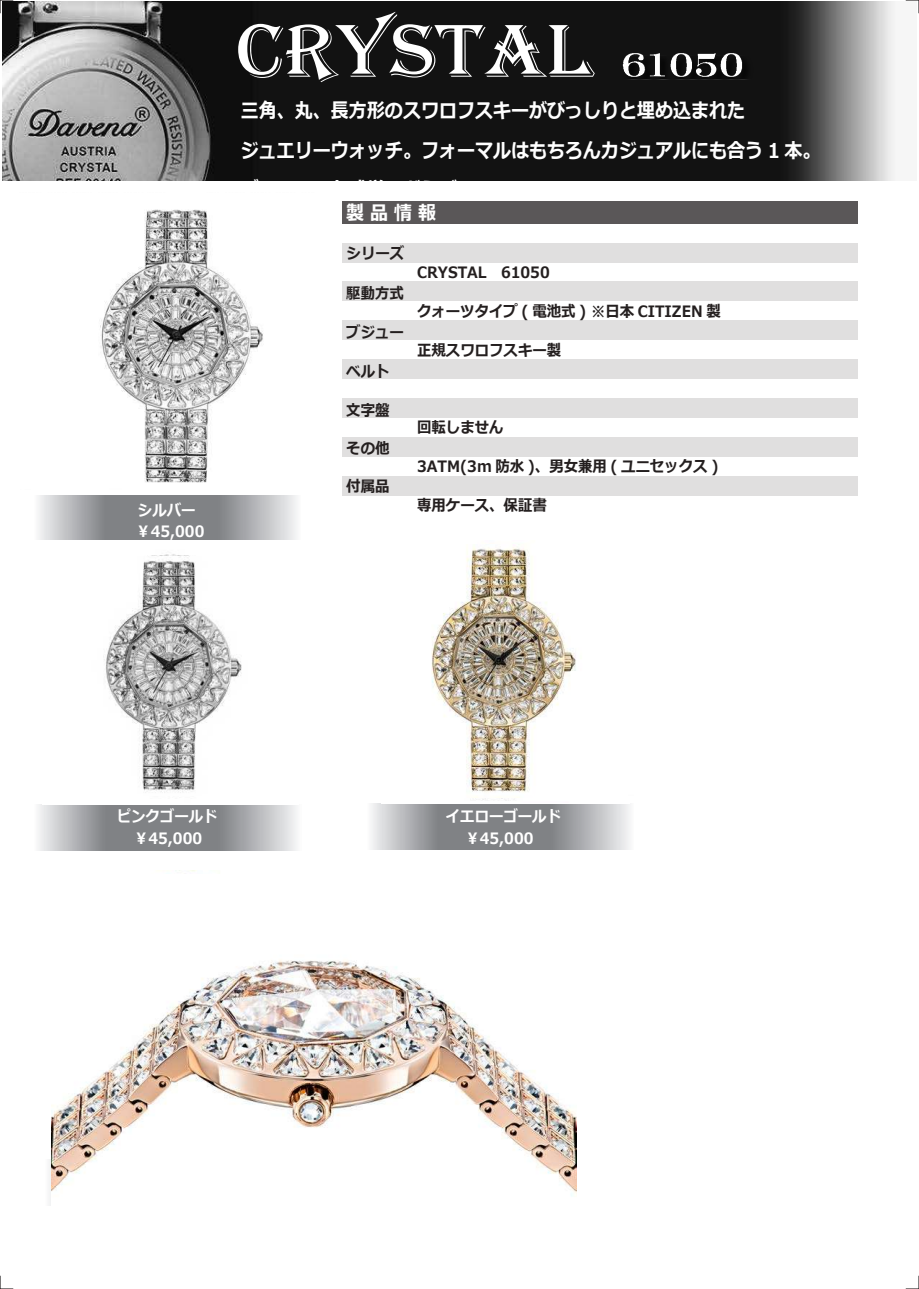
<style>
.page{position:relative;width:919px;height:1289px;background:#fff}
.page>*{position:absolute;margin:0;border:0;box-sizing:border-box;transform-origin:0 0}
.t1{font:77.4px "Algerian";color:#fff;scale:1.07 1}
.t2{font:700 20.4px/39.3px "Meiryo";color:#fff;scale:.88 1}
.t3{font:700 19.65px "Meiryo";color:#fff;scale:.92 1}
.t4{font:700 15.6px "Meiryo";color:#241f1f;scale:.92 1}
.t5{font:700 15.6px "Meiryo";color:#fff;scale:.92 1}
</style>
<div class="page">
<div style="left:342px;top:243px;width:515px;height:19px;background:#e0dfdf"></div>
<div style="left:342px;top:282px;width:515px;height:19px;background:#e0dfdf"></div>
<div style="left:342px;top:320px;width:515px;height:20px;background:#e0dfdf"></div>
<div style="left:342px;top:359px;width:515px;height:20px;background:#e0dfdf"></div>
<div style="left:342px;top:398px;width:515px;height:19px;background:#e0dfdf"></div>
<div style="left:342px;top:437px;width:515px;height:19px;background:#e0dfdf"></div>
<div style="left:342px;top:476px;width:515px;height:19px;background:#e0dfdf"></div>
<div style="left:342px;top:201px;width:515px;height:22px;background:#5a5758"></div>
<svg style="left:0;top:1275px;width:13px;height:14px"></svg>
<svg style="left:0;top:0;width:13px;height:13px"></svg>
<svg style="left:918px;top:0;width:1px;height:13px"></svg>
<svg style="left:905px;top:1275px;width:14px;height:14px"></svg>
<svg style="left:38px;top:495px;width:259px;height:45px;background:#9fa1a4"></svg>
<img style="left:3px;top:1px;width:811px;height:179px">
<img style="left:814px;top:0;width:104px;height:496px">
<img style="left:132px;top:40px;width:786px;height:80px">
<svg style="left:38px;top:804px;width:259px;height:46px;background:#a1a3a6"></svg>
<svg style="left:371px;top:804px;width:259px;height:45px;background:#9fa1a4"></svg>
<svg style="left:49px;top:1159px;width:3px;height:46px"></svg>
<img style="left:100px;top:209px;width:163px;height:274px">
<img style="left:103px;top:556px;width:139px;height:237px">
<img style="left:431px;top:546px;width:145px;height:246px">
<img style="left:52px;top:960px;width:524px;height:236px">
<h1 class="t1" style="left:236px;top:8px;width:334px">CRYSTAL</h1>
<h2 class="t2" style="left:241px;top:92px;width:660px">三角、丸、長方形のスワロフスキーがびっしりと埋め込まれた<br>ジュエリーウォッチ。フォーマルはもちろんカジュアルにも合う 1 本。</h2>
<p class="t3" style="left:346px;top:199px;width:99px">製 品 情 報</p>
<p class="t5" style="left:138px;top:499px;width:64px">シルバー</p>
<p class="t5" style="left:136px;top:520px;width:76px">￥45,000</p>
<p class="t4" style="left:346px;top:243px;width:64px">シリーズ</p>
<p class="t4" style="left:346px;top:282px;width:64px">駆動方式</p>
<p class="t4" style="left:346px;top:321px;width:64px">ブジュー</p>
<p class="t4" style="left:346px;top:360px;width:48px">ベルト</p>
<p class="t4" style="left:346px;top:399px;width:48px">文字盤</p>
<p class="t4" style="left:346px;top:437px;width:48px">その他</p>
<p class="t4" style="left:346px;top:475px;width:48px">付属品</p>
<p class="t4" style="left:417px;top:261px;width:146px">CRYSTAL　61050</p>
<p class="t4" style="left:417px;top:300px;width:331px">クォーツタイプ ( 電池式 ) ※日本 CITIZEN 製</p>
<p class="t4" style="left:417px;top:339px;width:158px">正規スワロフスキー製</p>
<p class="t4" style="left:417px;top:417px;width:95px">回転しません</p>
<p class="t4" style="left:417px;top:456px;width:329px">3ATM(3m 防水 )、男女兼用 ( ユニセックス )</p>
<p class="t4" style="left:417px;top:494px;width:142px">専用ケース、保証書</p>
<p class="t5" style="left:117px;top:805px;width:111px">ピンクゴールド</p>
<p class="t5" style="left:446px;top:805px;width:127px">イエローゴールド</p>
<p class="t5" style="left:134px;top:827px;width:76px">￥45,000</p>
<p class="t5" style="left:465px;top:827px;width:76px">￥45,000</p>
</div>
